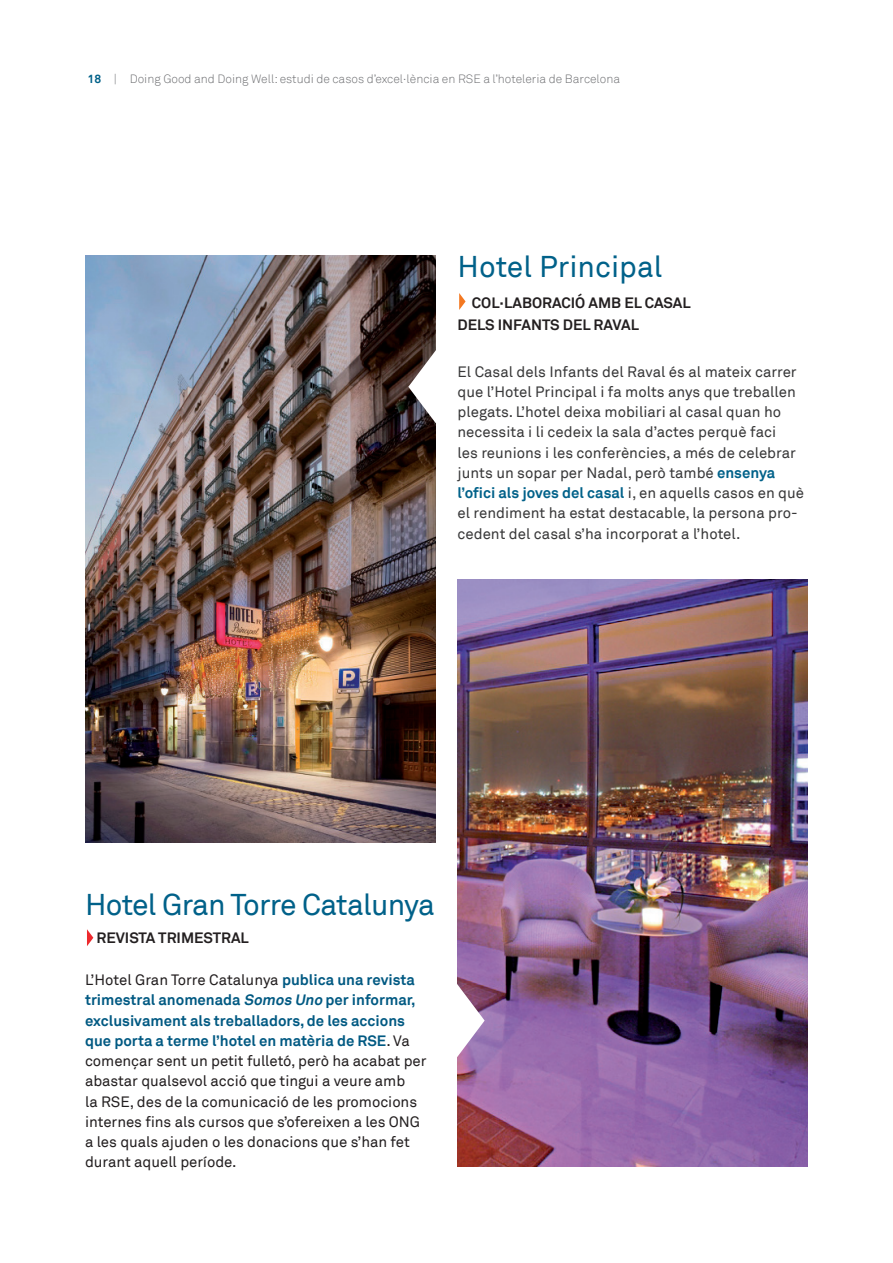
<style>
.page{position:relative;width:893px;height:1263px;background:#fff}
.page>*{position:absolute;margin:0;border:0;box-sizing:border-box;transform-origin:0 0}
.t1{font:30px "Akkurat";letter-spacing:-.025em;color:#006189}
.t2{font:30px "Akkurat";color:#006189}
.t3{font:15px/20.2px "Akkurat";letter-spacing:-.005em;color:#231f20}
.t4{font:15px/20.2px "Akkurat";color:#383839}
.t5{font:700 15px/22.5px "Akkurat";color:#231f20}
.t6{font:300 12px "Akkurat";color:#6c6d70}
.s1{font-weight:700;color:#006189}
.s2{font-weight:700;color:#005982}
.s3{font-weight:700;font-style:italic;color:#005982}
</style>
<div class="page">
<svg style="left:459px;top:293px;width:7px;height:17px"></svg>
<svg style="left:87px;top:929px;width:6px;height:17px"></svg>
<img style="left:85px;top:255px;width:350px;height:587px">
<img style="left:458px;top:579px;width:350px;height:587px">
<svg style="left:408px;top:348px;width:28px;height:78px"></svg>
<svg style="left:457px;top:982px;width:28px;height:77px"></svg>
<p class="t6" style="left:88px;top:72px;width:534px"><span class="s1">18</span> | Doing Good and Doing Well: estudi de casos d’excel·lència en RSE a l’hoteleria de Barcelona</p>
<h1 class="t2" style="left:458px;top:249px;width:207px">Hotel Principal</h1>
<p class="t5" style="left:458px;top:291px;width:235px;text-indent:14px">COL·LABORACIÓ AMB EL CASAL<br>DELS INFANTS DEL RAVAL</p>
<p class="t4" style="left:458px;top:362px;width:348px">El Casal dels Infants del Raval és al mateix carrer que l’Hotel Principal i fa molts anys que treballen plegats. L’hotel deixa mobiliari al casal quan ho necessita i li cedeix la sala d’actes perquè faci<br>les reunions i les conferències, a més de celebrar junts un sopar per Nadal, però també <span class="s1">ensenya l’ofici als joves del casal</span> i, en aquells casos en què el rendiment ha estat destacable, la persona pro· cedent del casal s’ha incorporat a l’hotel.</p>
<h1 class="t1" style="left:85px;top:887px;width:351px">Hotel Gran Torre Catalunya</h1>
<p class="t5" style="left:96px;top:927px;width:154px">REVISTA TRIMESTRAL</p>
<p class="t3" style="left:85px;top:970px;width:343px">L’Hotel Gran Torre Catalunya <span class="s2">publica una revista trimestral anomenada</span> <span class="s3">Somos Uno</span> <span class="s2">per informar, exclusivament als treballadors, de les accions que porta a terme l’hotel en matèria de RSE</span>. Va començar sent un petit fulletó, però ha acabat per abastar qualsevol acció que tingui a veure amb<br>la RSE, des de la comunicació de les promocions internes fins als cursos que s’ofereixen a les ONG a les quals ajuden o les donacions que s’han fet durant aquell període.</p>
</div>
